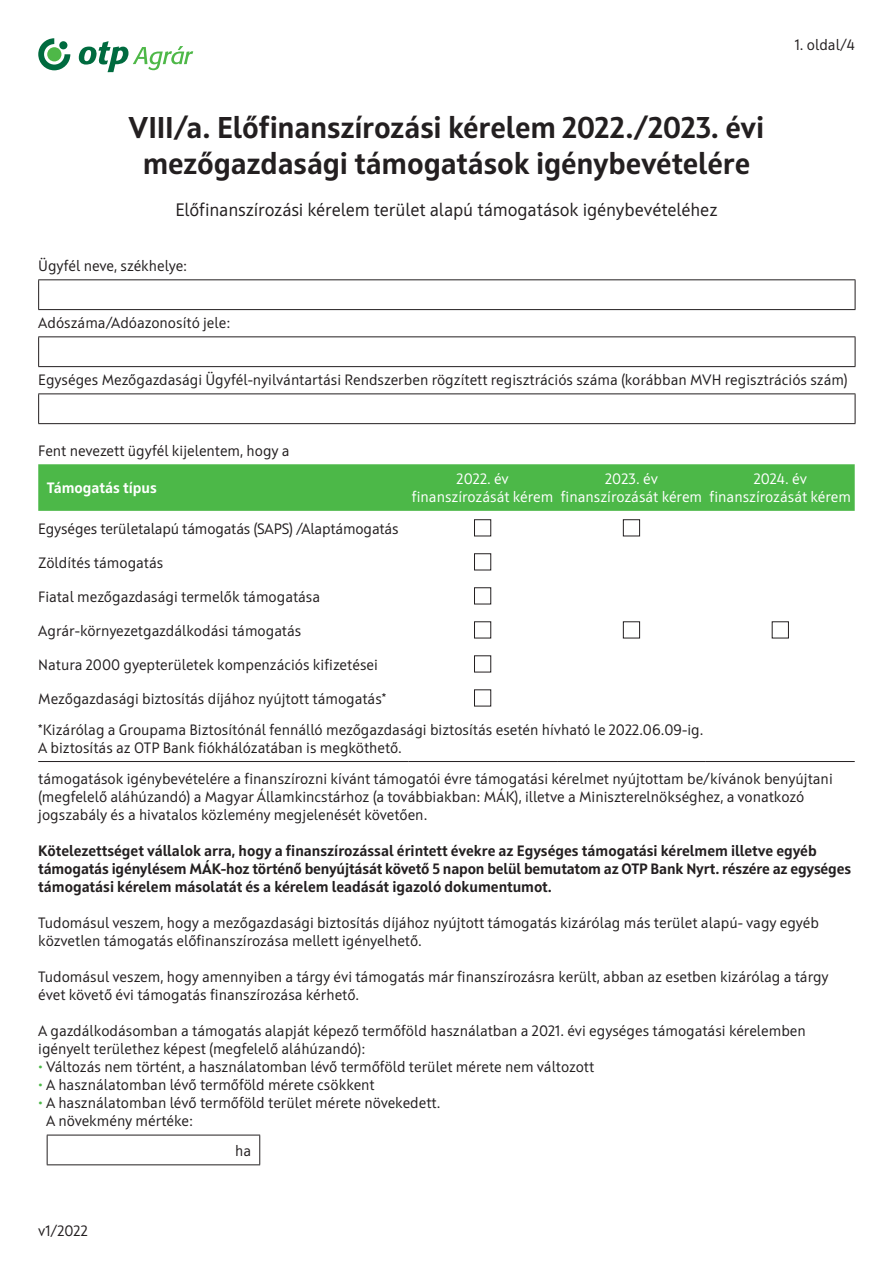
<style>
.page{position:relative;width:893px;height:1263px;background:#fff}
.page>*{position:absolute;margin:0;border:0;box-sizing:border-box;transform-origin:0 0}
.t1{font:700 30px/36px "Squad";letter-spacing:-.005em;color:#231f20;text-align:center}
.t2{font:18px "Squad";letter-spacing:-.01em;color:#231f20}
.t3{font:15px/18px "Squad";color:#231f20}
.t4{font:700 15px/18px "Squad";letter-spacing:-.005em;color:#231f20}
.t5{font:15px/18px "Squad";color:#fff;text-align:center}
.t6{font:700 15px "Squad";color:#fff}
.s1{color:#4cb848}
</style>
<div class="page">
<svg style="left:38px;top:38px;width:32px;height:32px"></svg>
<div style="left:47px;top:47px;width:14px;height:14px;background:#4eb848;border-radius:50%"></div>
<div style="left:59px;top:41px;width:8px;height:8px;background:#006b3f;border-radius:50%"></div>
<svg style="left:78px;top:41px;width:115px;height:31px"></svg>
<hr style="left:38px;top:279px;width:817px;height:1px;background:#231f20">
<svg style="left:38px;top:280px;width:1px;height:29px"></svg>
<svg style="left:855px;top:280px;width:1px;height:29px"></svg>
<hr style="left:38px;top:309px;width:817px;height:1px;background:#231f20">
<hr style="left:38px;top:336px;width:817px;height:1px;background:#231f20">
<svg style="left:38px;top:337px;width:1px;height:29px"></svg>
<svg style="left:855px;top:337px;width:1px;height:29px"></svg>
<hr style="left:38px;top:366px;width:817px;height:1px;background:#231f20">
<hr style="left:38px;top:393px;width:817px;height:1px;background:#231f20">
<svg style="left:38px;top:394px;width:1px;height:29px"></svg>
<svg style="left:855px;top:394px;width:1px;height:29px"></svg>
<hr style="left:38px;top:423px;width:817px;height:1px;background:#231f20">
<div style="left:38px;top:464px;width:817px;height:47px;background:#4cb848"></div>
<hr style="left:38px;top:761px;width:370px;height:1px;background:#231f20">
<hr style="left:408px;top:761px;width:149px;height:1px;background:#231f20">
<hr style="left:557px;top:761px;width:149px;height:1px;background:#231f20">
<hr style="left:706px;top:761px;width:149px;height:1px;background:#231f20">
<div style="left:474px;top:519px;width:17px;height:17px;border:1px solid #231f20"></div>
<div style="left:623px;top:519px;width:17px;height:17px;border:1px solid #231f20"></div>
<div style="left:474px;top:553px;width:17px;height:17px;border:1px solid #231f20"></div>
<div style="left:474px;top:587px;width:17px;height:17px;border:1px solid #231f20"></div>
<div style="left:474px;top:621px;width:17px;height:17px;border:1px solid #231f20"></div>
<div style="left:623px;top:621px;width:17px;height:17px;border:1px solid #231f20"></div>
<div style="left:772px;top:621px;width:17px;height:17px;border:1px solid #231f20"></div>
<hr style="left:47px;top:1135px;width:213px;height:1px;background:#231f20">
<svg style="left:47px;top:1135px;width:1px;height:29px"></svg>
<svg style="left:259px;top:1135px;width:1px;height:29px"></svg>
<hr style="left:47px;top:1164px;width:213px;height:1px;background:#231f20">
<h1 class="t1" style="left:129px;top:109px;width:637px">VIII/a. Előfinanszírozási kérelem 2022./2023. évi mezőgazdasági támogatások igénybevételére</h1>
<p class="t2" style="left:175px;top:199px;width:544px">Előfinanszírozási kérelem terület alapú támogatások igénybevételéhez</p>
<p class="t3" style="left:38px;top:257px;width:151px">Ügyfél neve, székhelye:</p>
<p class="t3" style="left:38px;top:314px;width:194px">Adószáma/Adóazonosító jele:</p>
<p class="t3" style="left:795px;top:36px;width:61px">1. oldal/4</p>
<p class="t3" style="left:38px;top:371px;width:811px">Egységes Mezőgazdasági Ügyfél-nyilvántartási Rendszerben rögzített regisztrációs száma (korábban MVH regisztrációs szám)</p>
<p class="t3" style="left:38px;top:442px;width:253px">Fent nevezett ügyfél kijelentem, hogy a</p>
<p class="t6" style="left:47px;top:478px;width:111px">Támogatás típus</p>
<p class="t5" style="left:412px;top:470px;width:143px">2022. év finanszírozását kérem</p>
<p class="t5" style="left:561px;top:470px;width:143px">2023. év finanszírozását kérem</p>
<p class="t5" style="left:710px;top:470px;width:143px">2024. év finanszírozását kérem</p>
<p class="t3" style="left:38px;top:519px;width:362px">Egységes területalapú támogatás (SAPS) /Alaptámogatás</p>
<p class="t3" style="left:38px;top:553px;width:126px">Zöldítés támogatás</p>
<p class="t3" style="left:38px;top:587px;width:283px">Fiatal mezőgazdasági termelők támogatása</p>
<p class="t3" style="left:38px;top:621px;width:265px">Agrár-környezetgazdálkodási támogatás</p>
<p class="t3" style="left:38px;top:655px;width:341px">Natura 2000 gyepterületek kompenzációs kifizetései</p>
<p class="t3" style="left:38px;top:683px;width:667px;line-height:31.3px">Mezőgazdasági biztosítás díjához nyújtott támogatás*<br>*Kizárólag a Groupama Biztosítónál fennálló mezőgazdasági biztosítás esetén hívható le 2022.06.09-ig.</p>
<p class="t3" style="left:38px;top:732px;width:796px;line-height:31.2px">A biztosítás az OTP Bank fiókhálózatában is megköthető.<br>támogatások igénybevételére a finanszírozni kívánt támogatói évre támogatási kérelmet nyújtottam be/kívánok benyújtani</p>
<p class="t3" style="left:38px;top:788px;width:767px">(megfelelő aláhúzandó) a Magyar Államkincstárhoz (a továbbiakban: MÁK), illetve a Miniszterelnökséghez, a vonatkozó jogszabály és a hivatalos közlemény megjelenését követően.</p>
<p class="t4" style="left:38px;top:842px;width:814px">Kötelezettséget vállalok arra, hogy a finanszírozással érintett évekre az Egységes támogatási kérelmem illetve egyéb támogatás igénylésem MÁK-hoz történő benyújtását követő 5 napon belül bemutatom az OTP Bank Nyrt. részére az egységes támogatási kérelem másolatát és a kérelem leadását igazoló dokumentumot.</p>
<p class="t3" style="left:38px;top:914px;width:782px">Tudomásul veszem, hogy a mezőgazdasági biztosítás díjához nyújtott támogatás kizárólag más terület alapú- vagy egyéb közvetlen támogatás előfinanszírozása mellett igényelhető.</p>
<p class="t3" style="left:38px;top:968px;width:792px">Tudomásul veszem, hogy amennyiben a tárgy évi támogatás már finanszírozásra került, abban az esetben kizárólag a tárgy évet követő évi támogatás finanszírozása kérhető.</p>
<p class="t3" style="left:38px;top:1022px;width:769px">A gazdálkodásomban a támogatás alapját képező termőföld használatban a 2021. évi egységes támogatási kérelemben igényelt területhez képest (megfelelő aláhúzandó):</p>
<p class="t3" style="left:38px;top:1058px;width:557px"><span class="s1">•</span> Változás nem történt, a használatomban lévő termőföld terület mérete nem változott</p>
<p class="t3" style="left:38px;top:1076px;width:338px"><span class="s1">•</span> A használatomban lévő termőföld mérete csökkent</p>
<p class="t3" style="left:46px;top:1094px;width:396px;text-indent:-8px"><span class="s1">•</span> A használatomban lévő termőföld terület mérete növekedett.<br>A növekmény mértéke:</p>
<p class="t3" style="left:235px;top:1141px;width:18px">ha</p>
<p class="t3" style="left:38px;top:1222px;width:51px">v1/2022</p>
</div>
